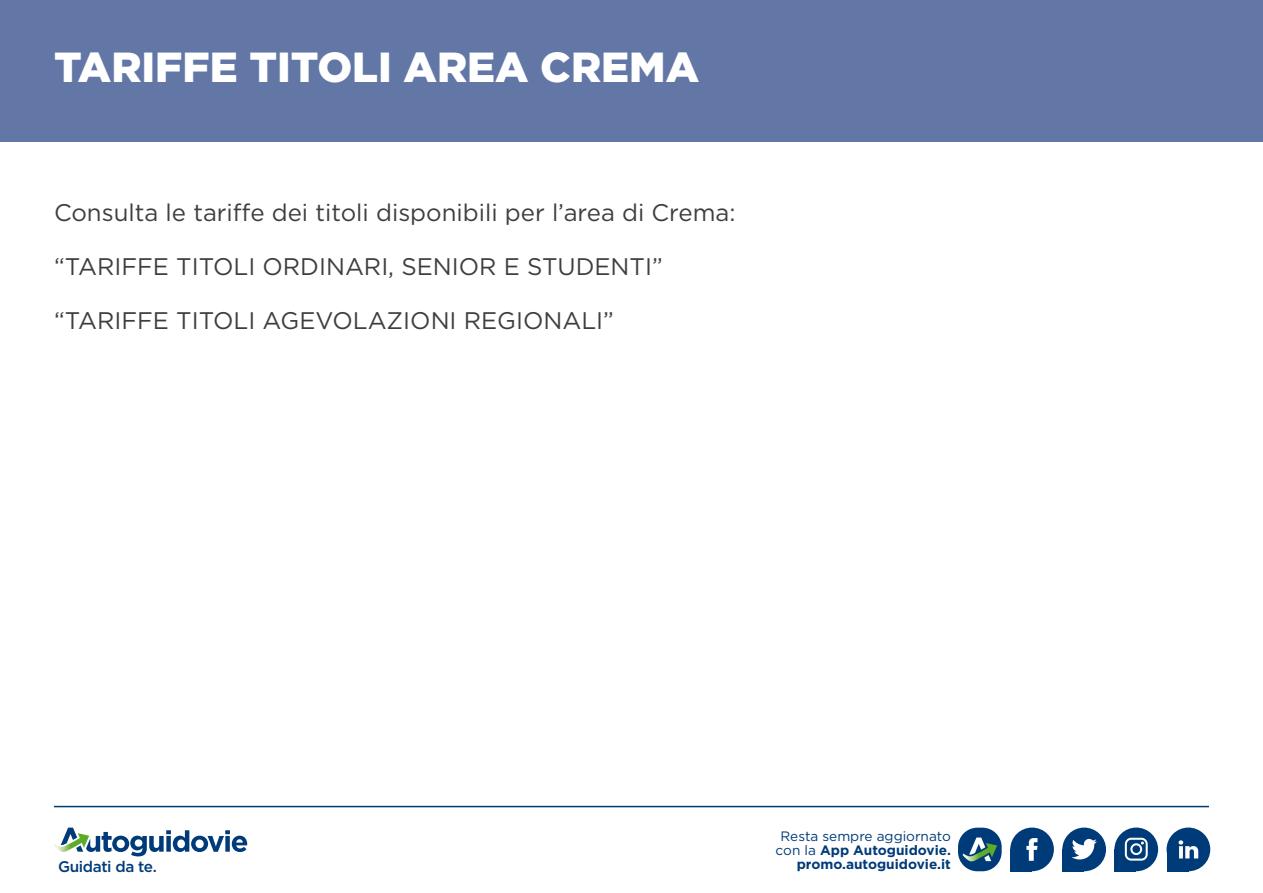
<style>
.page{position:relative;width:1263px;height:893px;background:#fff}
.page>*{position:absolute;margin:0;border:0;box-sizing:border-box;transform-origin:0 0}
.t1{font:900 42px "Gotham";color:#fff}
.t2{font:24px "Gotham";color:#3e3d40}
.t3{font:500 15.3px "Gotham";letter-spacing:-.025em;color:#003b79}
.t4{font:700 13.65px/13.6px "Gotham";color:#003b79;text-align:right}
.s1{font-weight:400}
</style>
<div class="page">
<div style="left:0;top:0;width:1263px;height:141px;background:#6377a6"></div>
<hr style="left:54px;top:806px;width:1155px;height:1px;background:#003b79">
<svg style="left:54px;top:828px;width:193px;height:28px"></svg>
<div style="left:1114px;top:849px;width:22px;height:22px;background:#003b79"></div>
<div style="left:1114px;top:828px;width:44px;height:43px;background:#003b79;border-radius:50%"></div>
<svg style="left:1125px;top:838px;width:23px;height:23px"></svg>
<div style="left:1062px;top:849px;width:22px;height:22px;background:#003b79"></div>
<div style="left:1062px;top:828px;width:44px;height:43px;background:#003b79;border-radius:50%"></div>
<svg style="left:1071px;top:839px;width:26px;height:20px"></svg>
<div style="left:1010px;top:849px;width:22px;height:22px;background:#003b79"></div>
<div style="left:1010px;top:828px;width:44px;height:43px;background:#003b79;border-radius:50%"></div>
<svg style="left:1026px;top:838px;width:11px;height:23px"></svg>
<div style="left:958px;top:828px;width:44px;height:43px;background:#003b79;border-radius:19px"></div>
<svg style="left:962px;top:837px;width:35px;height:24px"></svg>
<div style="left:1167px;top:849px;width:21px;height:22px;background:#003b79"></div>
<div style="left:1166px;top:828px;width:44px;height:43px;background:#003b79;border-radius:50%"></div>
<svg style="left:1178px;top:840px;width:20px;height:18px"></svg>
<h1 class="t1" style="left:54px;top:38px;width:647px">TARIFFE TITOLI AREA CREMA</h1>
<p class="t2" style="left:54px;top:197px;width:683px">Consulta le tariffe dei titoli disponibili per l’area di Crema:</p>
<p class="t2" style="left:54px;top:251px;width:610px">“TARIFFE TITOLI ORDINARI, SENIOR E STUDENTI”</p>
<p class="t2" style="left:54px;top:305px;width:561px">“TARIFFE TITOLI AGEVOLAZIONI REGIONALI”</p>
<p class="t3" style="left:58px;top:857px;width:100px">Guidati da te.</p>
<p class="t4" style="left:776px;top:829px;width:177px"><span class="s1">Resta sempre aggiornato con la</span> App Autoguidovie. promo.autoguidovie.it</p>
</div>
